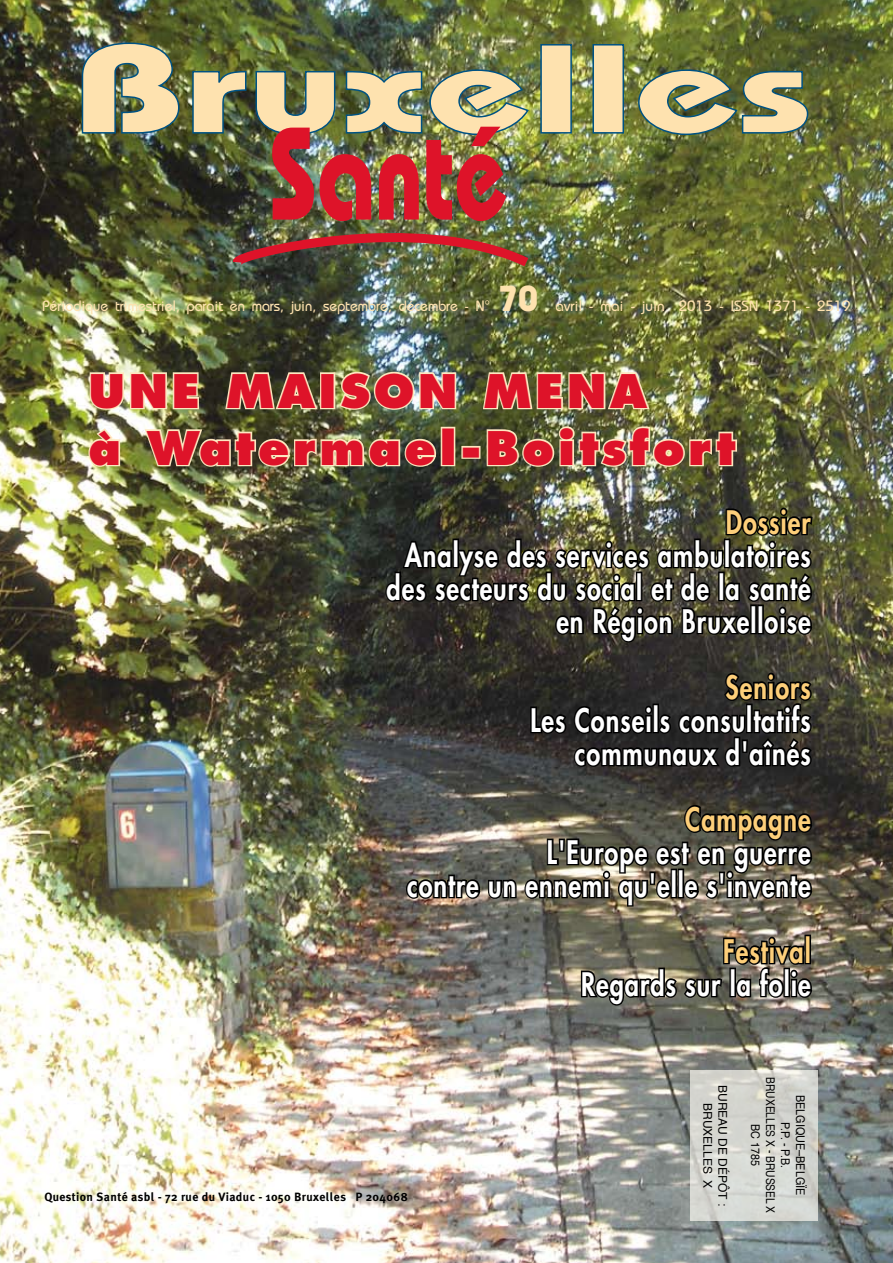
<style>
.page{position:relative;width:893px;height:1263px;background:#fff}
.page>*{position:absolute;margin:0;border:0;box-sizing:border-box;transform-origin:0 0}
.t1{font:800 45px/57px "Futura";letter-spacing:.08em;color:#de1329}
.t2{font:800 31.5px/33px "Futura";letter-spacing:.04em;color:#fff;text-align:right;scale:.8 1}
.t3{font:800 31.5px "Futura";letter-spacing:.04em;color:#fdcf7a;scale:.8 1}
.t4{font:500 15px "Bauhaus";color:#fee2af;scale:.95 1}
.t5{font:500 15px "Bauhaus";color:#fee2af}
.t6{font:700 12px "Meta Plus";letter-spacing:.03em;color:#000}
.t7{font:12px/15px "Helvetica";color:#000;text-align:center;scale:.9 1}
.t8{font:12px/15px "Helvetica";color:#000;text-align:center}
.s1{font-weight:700;font-size:36px}
</style>
<div class="page">
<img style="left:0;top:0;width:893px;height:1263px">
<img style="left:81px;top:42px;width:728px;height:94px">
<img style="left:230px;top:127px;width:308px;height:147px">
<svg style="left:690px;top:1070px;width:128px;height:150px;background:#d5d6d0"></svg>
<img style="left:88px;top:371px;width:112px;height:40px">
<svg style="left:224px;top:371px;width:95px;height:40px;background:#746f54"></svg>
<div style="left:320px;top:372px;width:15px;height:37px;border:3px solid #fee7c0"></div>
<img style="left:337px;top:370px;width:121px;height:41px">
<img style="left:481px;top:371px;width:171px;height:40px">
<svg style="left:87px;top:426px;width:35px;height:42px"></svg>
<img style="left:143px;top:427px;width:295px;height:41px">
<div style="left:441px;top:427px;width:14px;height:39px;border:3px solid #fee7c0"></div>
<div style="left:461px;top:446px;width:19px;height:13px;border:3px solid #fee7c0"></div>
<img style="left:485px;top:425px;width:253px;height:43px">
<img style="left:384px;top:507px;width:430px;height:137px">
<svg style="left:529px;top:671px;width:285px;height:97px;background:#1e1d1b"></svg>
<img style="left:404px;top:803px;width:410px;height:105px">
<div style="left:804px;top:934px;width:7px;height:30px;border:3px solid #000"></div>
<svg style="left:579px;top:936px;width:235px;height:71px;background:#535146"></svg>
<p class="t4" style="left:43px;top:297px;width:473px">Périodique trimestriel, parait en mars, juin, septembre, décembre - N°</p>
<p class="t5" style="left:498px;top:297px;width:354px"><span class="s1">70</span> avril - mai - juin 2013 - ISSN 1371 - 2519</p>
<h1 class="t1" style="left:89px;top:363px;width:649px">Une maison MENA<br>à Watermael-Boitsfort</h1>
<p class="t3" style="left:726px;top:501px;width:108px">Dossier</p>
<p class="t2" style="left:387px;top:538px;width:532px">Analyse des services ambulatoires des secteurs du social et de la santé en Région Bruxelloise</p>
<p class="t3" style="left:725px;top:666px;width:108px">Seniors</p>
<p class="t2" style="left:530px;top:703px;width:352px">Les Conseils consultatifs communaux d'aînés</p>
<p class="t3" style="left:685px;top:798px;width:158px">Campagne</p>
<p class="t2" style="left:407px;top:835px;width:506px">L'Europe est en guerre<br>contre un ennemi qu'elle s'invente</p>
<p class="t3" style="left:723px;top:930px;width:111px">Festival</p>
<p class="t2" style="left:581px;top:967px;width:289px">Regards sur la folie</p>
<p class="t6" style="left:44px;top:1190px;width:365px">Question Santé asbl - 72 rue du Viaduc - 1050 Bruxelles P 204068</p>
<p class="t8" style="left:730px;top:1085px;width:123px;rotate:90deg">Bureau de dépôt :<br>Bruxelles X</p>
<p class="t7" style="left:807px;top:1077px;width:152px;rotate:90deg">BelgiQUE–Belgïe<br>P.P. - P.B.<br>Bruxelles X - Brussel X<br>BC 1785</p>
</div>
